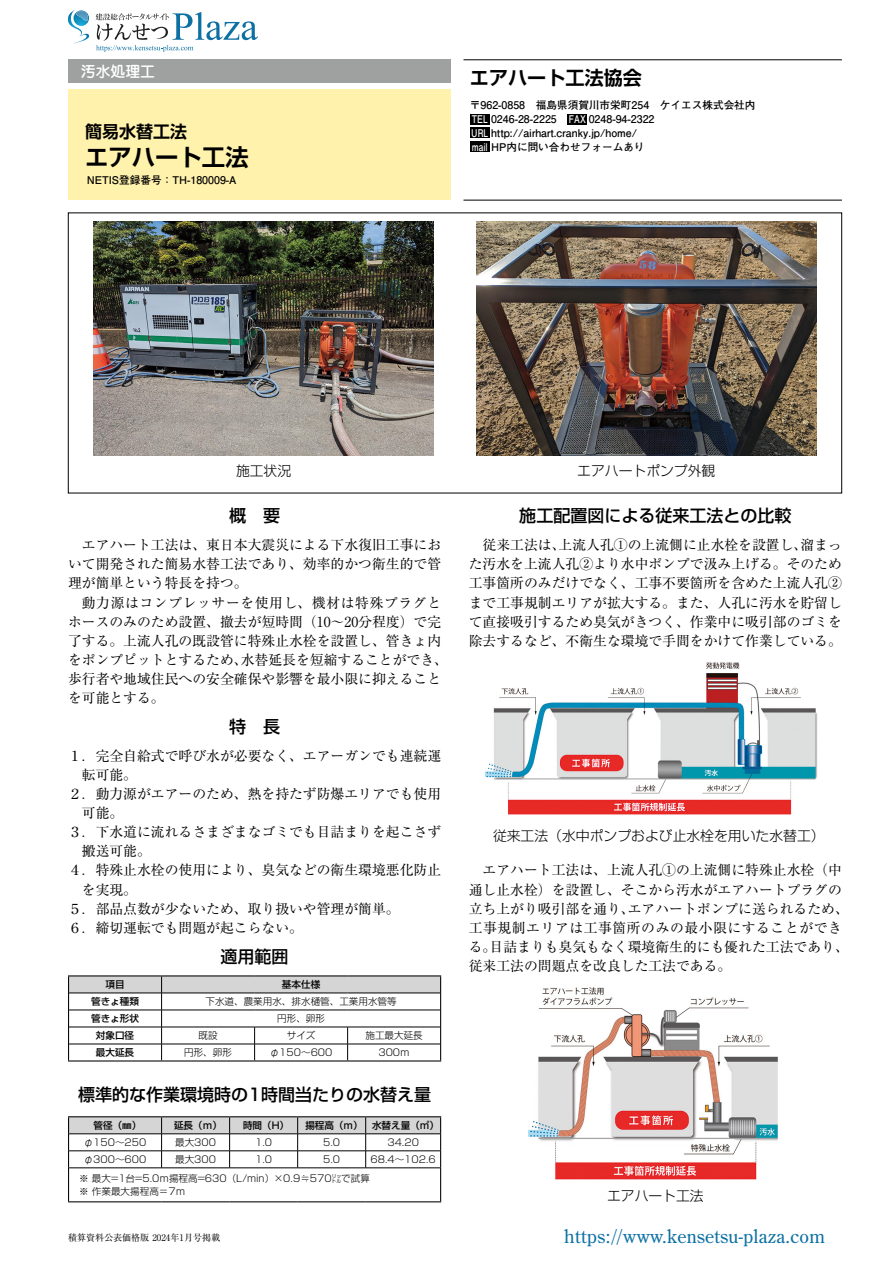
<style>
.page{position:relative;width:893px;height:1263px;background:#fff}
.page>*{position:absolute;margin:0;border:0;box-sizing:border-box;transform-origin:0 0}
.t1{font:700 23.4px "Shin Go Pr 6 De";color:#000}
.t2{font:700 19.2px "Shin Go Pr 6 De";color:#000}
.t3{font:18.3px "Century Old Style Std";letter-spacing:.02em;color:#0c70a3}
.t4{font:500 16.95px "Shin Go Pr 6";color:#000}
.t5{font:700 16.95px "Shin Go Pr 6 De";color:#000}
.t6{font:500 14.85px "Jun 34 Pro";color:#fff}
.t7{font:13.8px/19.2px "Ryumin Pr 6";color:#000;text-align:justify}
.t8{font:300 13.8px "Shin Go Pr 6";color:#000}
.t9{font:700 10.65px/13.8px "Futo Go B101 Pr 6";color:#000}
.t10{font:300 9.6px/12.8px "Shin Go Pr 6";color:#000}
.t11{font:500 9.6px "Shin Go Pr 6";color:#000}
.t12{font:9px "Ryumin Pr 6";color:#000}
.s1{color:#fff}
</style>
<div class="page">
<hr style="left:463px;top:200px;width:379px;height:1px;background:#000">
<hr style="left:463px;top:60px;width:379px;height:1px;background:#000">
<div style="left:68px;top:60px;width:383px;height:23px;background:#9fa0a0"></div>
<div style="left:68px;top:89px;width:383px;height:111px;background:#fff2ad"></div>
<img style="left:94px;top:221px;width:340px;height:234px">
<img style="left:476px;top:221px;width:340px;height:234px">
<div style="left:470px;top:114px;width:20px;height:10px;background:#000"></div>
<div style="left:567px;top:114px;width:20px;height:10px;background:#000"></div>
<div style="left:470px;top:128px;width:20px;height:10px;background:#000"></div>
<div style="left:470px;top:141px;width:20px;height:11px;background:#000"></div>
<img style="left:485px;top:662px;width:333px;height:153px">
<img style="left:529px;top:987px;width:249px;height:193px">
<hr style="left:68px;top:975px;width:94px;height:1px;background:#000">
<hr style="left:162px;top:975px;width:93px;height:1px;background:#000">
<hr style="left:255px;top:975px;width:93px;height:1px;background:#000">
<hr style="left:348px;top:975px;width:93px;height:1px;background:#000">
<svg style="left:68px;top:976px;width:373px;height:85px"></svg>
<hr style="left:68px;top:1116px;width:94px;height:1px;background:#000">
<hr style="left:162px;top:1116px;width:68px;height:1px;background:#000">
<hr style="left:230px;top:1116px;width:68px;height:1px;background:#000">
<hr style="left:298px;top:1116px;width:68px;height:1px;background:#000">
<hr style="left:366px;top:1116px;width:75px;height:1px;background:#000">
<svg style="left:68px;top:1117px;width:373px;height:85px"></svg>
<hr style="left:69px;top:1167px;width:93px;height:1px;background:#000">
<hr style="left:162px;top:1167px;width:68px;height:1px;background:#000">
<hr style="left:230px;top:1167px;width:68px;height:1px;background:#000">
<hr style="left:298px;top:1167px;width:68px;height:1px;background:#000">
<hr style="left:366px;top:1167px;width:74px;height:1px;background:#000">
<hr style="left:440px;top:1168px;width:1px;height:33px;background:#000">
<img style="left:84px;top:21px;width:5px;height:5px">
<img style="left:84px;top:11px;width:5px;height:10px">
<img style="left:68px;top:10px;width:16px;height:23px">
<img style="left:75px;top:33px;width:15px;height:10px">
<svg style="left:95px;top:12px;width:163px;height:40px"></svg>
<p class="t6" style="left:81px;top:59px;width:76px">汚水処理工</p>
<p class="t5" style="left:85px;top:117px;width:104px">簡易水替工法</p>
<h1 class="t1" style="left:85px;top:138px;width:165px">エアハート工法</h1>
<p class="t9" style="left:87px;top:173px;width:151px">NETIS登録番号：TH-180009-A</p>
<h2 class="t2" style="left:470px;top:62px;width:174px">エアハート工法協会</h2>
<p class="t9" style="left:470px;top:98px;width:287px">〒962-0858　福島県須賀川市栄町254　ケイエス株式会社内<span class="s1">TEL</span> 0246-28-2225　<span class="s1">FAX</span> 0248-94-2322<br><span class="s1">URL</span> http://airhart.cranky.jp/home/<br><span class="s1">mail</span> HP内に問い合わせフォームあり</p>
<p class="t8" style="left:236px;top:459px;width:57px">施工状況</p>
<p class="t8" style="left:577px;top:459px;width:140px">エアハートポンプ外観</p>
<p class="t4" style="left:229px;top:502px;width:53px">概　要</p>
<p class="t7" style="left:68px;top:535px;width:375px;text-indent:14px">エアハート工法は、東日本大震災による下水復旧工事において開発された簡易水替工法であり、効率的かつ衛生的で管理が簡単という特長を持つ。</p>
<p class="t7" style="left:68px;top:592px;width:382px;text-align:left;text-indent:14px">動力源はコンプレッサーを使用し、機材は特殊プラグとホースのみのため設置、撤去が短時間（10～20分程度）で完了する。上流人孔の既設管に特殊止水栓を設置し、管きょ内をポンプピットとするため、水替延長を短縮することができ、歩行者や地域住民への安全確保や影響を最小限に抑えることを可能とする。</p>
<p class="t4" style="left:229px;top:713px;width:53px">特　長</p>
<p class="t7" style="left:68px;top:745px;width:375px">１．完全自給式で呼び水が必要なく、エアーガンでも連続運</p>
<p class="t7" style="left:82px;top:764px;width:57px">転可能。</p>
<p class="t7" style="left:68px;top:783px;width:375px">２．動力源がエアーのため、熱を持たず防爆エリアでも使用</p>
<p class="t7" style="left:82px;top:802px;width:43px">可能。</p>
<p class="t7" style="left:68px;top:822px;width:375px">３．下水道に流れるさまざまなゴミでも目詰まりを起こさず</p>
<p class="t7" style="left:82px;top:841px;width:71px">搬送可能。</p>
<p class="t7" style="left:68px;top:860px;width:375px">４．特殊止水栓の使用により、臭気などの衛生環境悪化防止</p>
<p class="t7" style="left:82px;top:879px;width:57px">を実現。</p>
<p class="t7" style="left:68px;top:898px;width:333px">５．部品点数が少ないため、取り扱いや管理が簡単。</p>
<p class="t7" style="left:68px;top:917px;width:236px">６．締切運転でも問題が起こらない。</p>
<p class="t4" style="left:221px;top:942px;width:70px">適用範囲</p>
<p class="t11" style="left:106px;top:976px;width:21px">項目</p>
<p class="t11" style="left:282px;top:976px;width:40px">基本仕様</p>
<p class="t11" style="left:91px;top:993px;width:49px">管きょ種類</p>
<p class="t10" style="left:205px;top:994px;width:193px">下水道、農業用水、排水樋管、工業用水管等</p>
<p class="t11" style="left:91px;top:1010px;width:49px">管きょ形状</p>
<p class="t10" style="left:277px;top:1011px;width:49px">円形、卵形</p>
<p class="t11" style="left:96px;top:1027px;width:40px">対象口径</p>
<p class="t10" style="left:199px;top:1028px;width:21px">既設</p>
<p class="t10" style="left:287px;top:1028px;width:30px">サイズ</p>
<p class="t10" style="left:365px;top:1028px;width:59px">施工最大延長</p>
<p class="t11" style="left:96px;top:1044px;width:40px">最大延長</p>
<p class="t10" style="left:184px;top:1045px;width:49px">円形、卵形</p>
<p class="t10" style="left:270px;top:1045px;width:64px">φ150～600</p>
<p class="t10" style="left:378px;top:1045px;width:33px">300ｍ</p>
<p class="t4" style="left:78px;top:1081px;width:355px">標準的な作業環境時の1時間当たりの水替え量</p>
<p class="t4" style="left:519px;top:502px;width:274px">施工配置図による従来工法との比較</p>
<p class="t7" style="left:469px;top:535px;width:375px;text-indent:14px">従来工法は、上流人孔①の上流側に止水栓を設置し、溜まった汚水を上流人孔②より水中ポンプで汲み上げる。そのため工事箇所のみだけでなく、工事不要箇所を含めた上流人孔②まで工事規制エリアが拡大する。また、人孔に汚水を貯留して直接吸引するため臭気がきつく、作業中に吸引部のゴミを除去するなど、不衛生な環境で手間をかけて作業している。</p>
<p class="t8" style="left:493px;top:824px;width:333px">従来工法（水中ポンプおよび止水栓を用いた水替工）</p>
<p class="t7" style="left:469px;top:860px;width:382px;text-align:left;text-indent:14px">エアハート工法は、上流人孔①の上流側に特殊止水栓（中通し止水栓）を設置し、そこから汚水がエアハートプラグの立ち上がり吸引部を通り、エアハートポンプに送られるため、工事規制エリアは工事箇所のみの最小限にすることができる。目詰まりも臭気もなく環境衛生的にも優れた工法であり、従来工法の問題点を改良した工法である。</p>
<p class="t11" style="left:94px;top:1117px;width:49px">管径（㎜）</p>
<p class="t11" style="left:174px;top:1117px;width:49px">延長（ｍ）</p>
<p class="t11" style="left:243px;top:1117px;width:48px">時間（H）</p>
<p class="t11" style="left:305px;top:1117px;width:135px">揚程高（ｍ） 水替え量（㎥）</p>
<p class="t10" style="left:84px;top:1135px;width:64px">φ150～250</p>
<p class="t10" style="left:175px;top:1135px;width:42px">最大300</p>
<p class="t10" style="left:255px;top:1135px;width:19px">1.0</p>
<p class="t10" style="left:323px;top:1135px;width:19px">5.0</p>
<p class="t10" style="left:387px;top:1135px;width:33px">34.20</p>
<p class="t10" style="left:84px;top:1152px;width:64px">φ300～600</p>
<p class="t10" style="left:175px;top:1152px;width:42px">最大300</p>
<p class="t10" style="left:255px;top:1152px;width:19px">1.0</p>
<p class="t10" style="left:323px;top:1152px;width:19px">5.0</p>
<p class="t10" style="left:370px;top:1152px;width:67px">68.4～102.6</p>
<p class="t10" style="left:79px;top:1171px;width:292px">※ 最大=1台=5.0ｍ揚程高=630（L/min）×0.9≒570㍑で試算※ 作業最大揚程高＝7ｍ</p>
<p class="t12" style="left:68px;top:1230px;width:154px">積算資料公表価格版 2024年1月号掲載</p>
<h3 class="t3" style="left:564px;top:1225px;width:262px">https://www.kensetsu-plaza.com</h3>
<p class="t8" style="left:607px;top:1184px;width:98px">エアハート工法</p>
</div>
